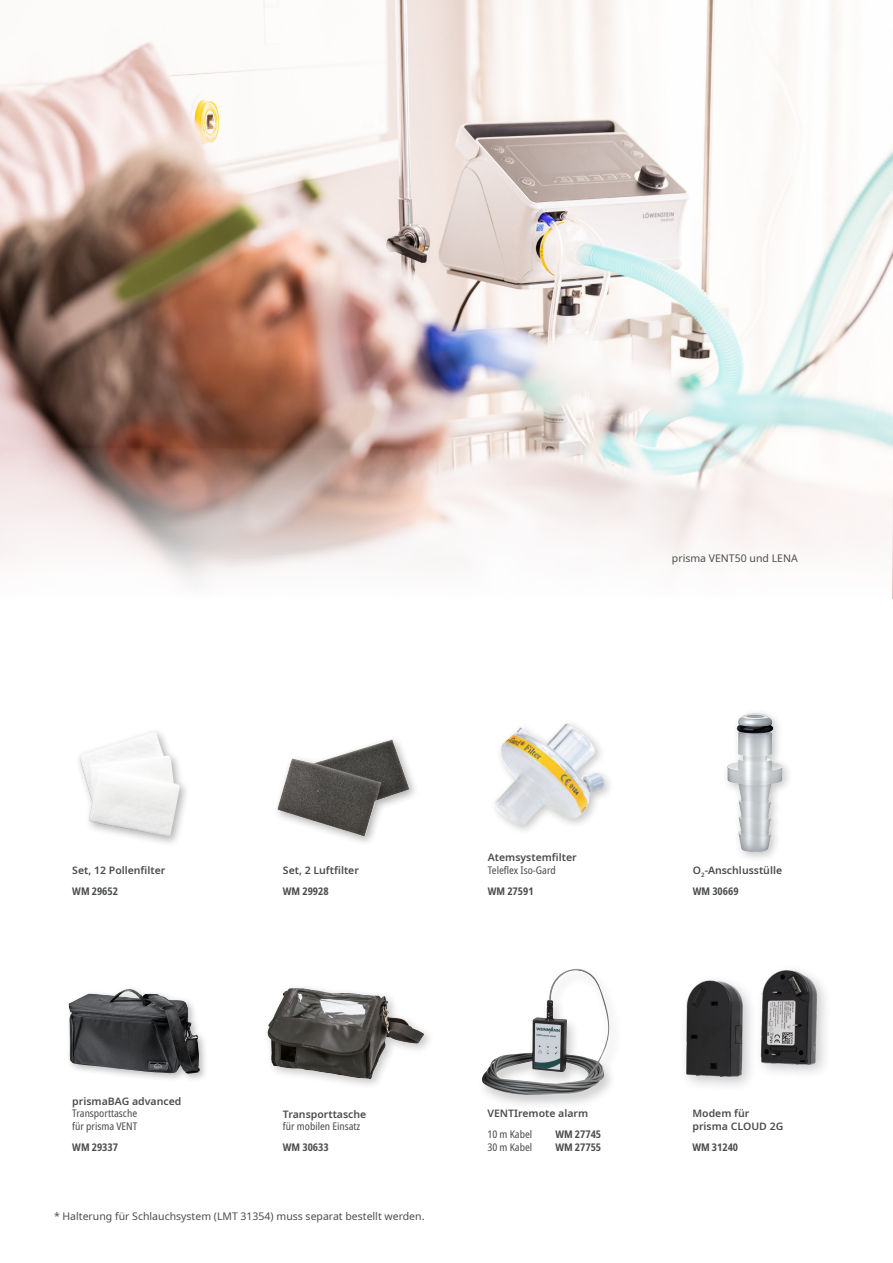
<style>
.page{position:relative;width:893px;height:1263px;background:#fff}
.page>*{position:absolute;margin:0;border:0;box-sizing:border-box;transform-origin:0 0}
.technische_Daten{font:600 10.5px/12.6px "Noto Sans";color:#4b4c4d}
.technische_Daten-2{font:condensed 10.5px/12.6px "Noto Sans";color:#4b4c4d}
.technische_Daten-3{font:10.5px "Noto Sans";color:#4b4c4d}
.technische_Daten-4{font:700 condensed 10.5px "Noto Sans";color:#4b4c4d}
.s1{font-weight:400;font-stretch:condensed}
.s2{font-weight:600;font-stretch:normal}
</style>
<div class="page">
<img style="left:0;top:0;width:893px;height:448px">
<svg style="left:0;top:448px;width:893px;height:151px;fill:#f8f3f2"></svg>
<div style="left:75px;top:727px;width:116px;height:120px;background:#231f20;opacity:.35"></div>
<img style="left:78px;top:732px;width:102px;height:105px">
<img style="left:277px;top:739px;width:133px;height:97px">
<img style="left:495px;top:723px;width:109px;height:102px">
<div style="left:722px;top:708px;width:71px;height:155px;background:#231f20;opacity:.25"></div>
<img style="left:727px;top:713px;width:55px;height:139px">
<img style="left:686px;top:980px;width:57px;height:106px">
<img style="left:743px;top:970px;width:83px;height:114px">
<div style="left:65px;top:985px;width:144px;height:98px;background:#231f20;opacity:.3"></div>
<svg style="left:117px;top:989px;width:12px;height:4px"></svg>
<div style="left:478px;top:966px;width:144px;height:143px;background:#231f20;opacity:.22"></div>
<img style="left:478px;top:969px;width:132px;height:126px">
<div style="left:263px;top:983px;width:172px;height:107px;background:#231f20;opacity:.25"></div>
<img style="left:268px;top:988px;width:22px;height:66px">
<p class="technische_Daten-3" style="left:672px;top:551px;width:127px">prisma VENT50 und LENA</p>
<p class="technische_Daten" style="left:72px;top:864px;width:95px">Set, 12 Pollenfilter</p>
<p class="technische_Daten-4" style="left:72px;top:883px;width:47px">WM 29652</p>
<p class="technische_Daten" style="left:283px;top:864px;width:78px">Set, 2 Luftfilter</p>
<p class="technische_Daten-4" style="left:283px;top:883px;width:47px">WM 29928</p>
<p class="technische_Daten" style="left:488px;top:851px;width:90px">Atemsystemfilter<br><span class="s1">Teleflex Iso-Gard</span></p>
<p class="technische_Daten-4" style="left:488px;top:883px;width:47px">WM 27591</p>
<p class="technische_Daten-2" style="left:72px;top:1095px;width:111px"><span class="s2">prismaBAG advanced<br></span>Transporttasche<br>für prisma VENT</p>
<p class="technische_Daten-4" style="left:72px;top:1139px;width:47px">WM 29337</p>
<p class="technische_Daten-2" style="left:283px;top:1108px;width:85px"><span class="s2">Transporttasche </span>für mobilen Einsatz</p>
<p class="technische_Daten-4" style="left:283px;top:1140px;width:47px">WM 30633</p>
<p class="technische_Daten-3" style="left:54px;top:1209px;width:372px">* Halterung für Schlauchsystem (LMT 31354) muss separat bestellt werden.</p>
<p class="technische_Daten" style="left:487px;top:1107px;width:102px">VENTIremote alarm</p>
<p class="technische_Daten-2" style="left:487px;top:1128px;width:46px">10 m Kabel</p>
<p class="technische_Daten-4" style="left:555px;top:1127px;width:47px">WM 27745</p>
<p class="technische_Daten-2" style="left:487px;top:1141px;width:46px">30 m Kabel</p>
<p class="technische_Daten-4" style="left:555px;top:1140px;width:47px">WM 27755</p>
<p class="technische_Daten" style="left:693px;top:864px;width:91px">O<sub>2</sub>-Anschlusstülle</p>
<p class="technische_Daten-4" style="left:693px;top:883px;width:47px">WM 30669</p>
<p class="technische_Daten" style="left:692px;top:1107px;width:92px">Modem für prisma CLOUD 2G</p>
<p class="technische_Daten-4" style="left:692px;top:1140px;width:47px">WM 31240</p>
</div>
